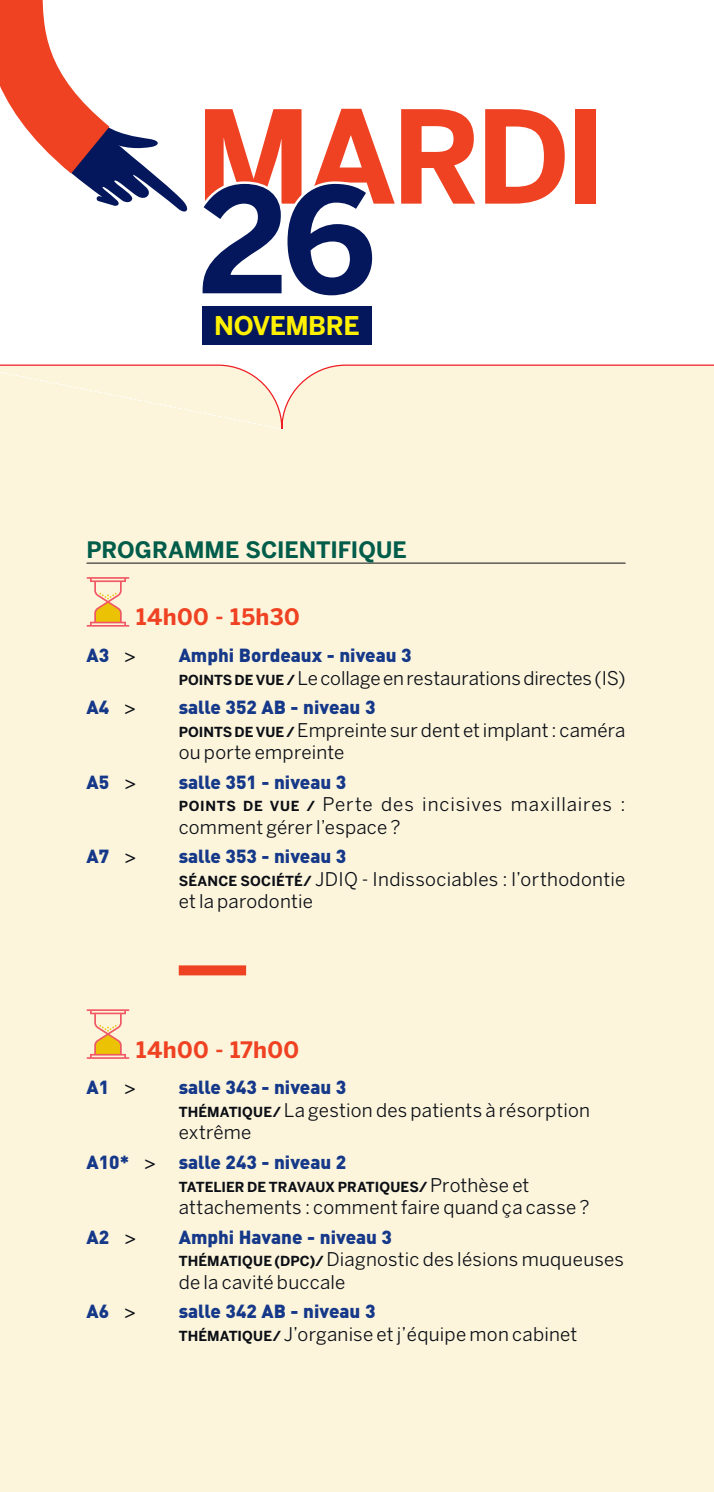
<style>
.page{position:relative;width:714px;height:1492px;background:#fff}
.page>*{position:absolute;margin:0;border:0;box-sizing:border-box;transform-origin:0 0}
.t1{font:700 145px "Benton Sans";color:#04175c}
.t2{font:700 127.5px "Benton Sans";letter-spacing:-.04em;color:#ef4222}
.t3{font:700 25.5px "Benton Sans";letter-spacing:-.025em;color:#fff101}
.t4{font:700 22.5px "Benton Sans";letter-spacing:.02em;color:#ef4222}
.t5{font:700 22.5px "Benton Sans";color:#015c4a}
.t6{font:18.75px/22.5px "Benton Sans";letter-spacing:.01em;color:#0b0e15}
.t7{font:900 18.75px "DIN";color:#153889}
.t8{font:18.75px/22.5px "Benton Sans";letter-spacing:.045em;color:#0b0e15}
.t9{font:700 13.75px "Benton Sans";letter-spacing:.005em;color:#0b0e15}
.s1{font-family:"DIN Condensed";font-weight:700;color:#0b0e15}
.s2{font-weight:700;font-size:13.75px}
.s3{font-weight:400;font-size:18.75px}
</style>
<div class="page">
<div style="left:0;top:430px;width:713px;height:1061px;background:#fcf5dc"></div>
<div style="left:202px;top:306px;width:169px;height:38px;background:#04175c"></div>
<svg style="left:0;top:364px;width:713px;height:66px;background:#fbf0d9"></svg>
<hr style="left:86px;top:562px;width:539px;height:1px;background:#0b0e15">
<div style="left:179px;top:965px;width:67px;height:10px;background:#ef4222"></div>
<svg style="left:86px;top:577px;width:43px;height:49px;background:#f6cd9d"></svg>
<svg style="left:86px;top:1009px;width:43px;height:49px;background:#f6cd9d"></svg>
<svg style="left:0;top:0;width:188px;height:212px"></svg>
<svg style="left:0;top:1485px;width:3px;height:7px"></svg>
<svg style="left:709px;top:1485px;width:5px;height:7px"></svg>
<h2 class="t2" style="left:195px;top:81px;width:413px">MARDI</h2>
<h1 class="t1" style="left:199px;top:154px;width:179px">26</h1>
<h3 class="t3" style="left:214px;top:311px;width:147px">NOVEMBRE</h3>
<p class="t5" style="left:86px;top:536px;width:321px">PROGRAMME SCIENTIFIQUE</p>
<p class="t4" style="left:136px;top:603px;width:165px">14h00 - 15h30</p>
<p class="t7" style="left:86px;top:642px;width:51px">A3 <span class="s1">&gt;</span></p>
<p class="t7" style="left:179px;top:642px;width:234px">Amphi Bordeaux - niveau 3</p>
<p class="t6" style="left:179px;top:666px;width:448px"><span class="s2">POINTS DE VUE /</span> Le collage en restaurations directes (IS)</p>
<p class="t7" style="left:86px;top:694px;width:51px">A4 <span class="s1">&gt;</span></p>
<p class="t7" style="left:179px;top:694px;width:198px">salle 352 AB - niveau 3</p>
<p class="t6" style="left:179px;top:718px;width:448px"><span class="s2">POINTS DE VUE /</span> Empreinte sur dent et implant : caméra ou porte empreinte</p>
<p class="t7" style="left:86px;top:769px;width:51px">A5 <span class="s1">&gt;</span></p>
<p class="t7" style="left:179px;top:769px;width:169px">salle 351 - niveau 3</p>
<p class="t8" style="left:179px;top:793px;width:448px"><span class="s2">POINTS DE VUE /</span> Perte des incisives maxillaires : comment gérer l’espace ?</p>
<p class="t7" style="left:86px;top:844px;width:51px">A7 <span class="s1">&gt;</span></p>
<p class="t7" style="left:179px;top:844px;width:169px">salle 353 - niveau 3</p>
<p class="t6" style="left:179px;top:867px;width:448px"><span class="s2">SÉANCE SOCIÉTÉ/</span> JDIQ - Indissociables : l’orthodontie et la parodontie</p>
<p class="t4" style="left:136px;top:1035px;width:164px">14h00 - 17h00</p>
<p class="t7" style="left:86px;top:1074px;width:51px">A1 <span class="s1">&gt;</span></p>
<p class="t7" style="left:179px;top:1074px;width:169px">salle 343 - niveau 3</p>
<p class="t6" style="left:179px;top:1098px;width:412px"><span class="s2">THÉMATIQUE/</span> La gestion des patients à résorption extrême</p>
<p class="t7" style="left:86px;top:1149px;width:261px">A10* <span class="s1">&gt;</span> salle 243 - niveau 2</p>
<p class="t9" style="left:179px;top:1178px;width:352px">TATELIER DE TRAVAUX PRATIQUES/ <span class="s3">Prothèse et</span></p>
<p class="t6" style="left:179px;top:1195px;width:412px">attachements : comment faire quand ça casse ?</p>
<p class="t7" style="left:86px;top:1224px;width:51px">A2 <span class="s1">&gt;</span></p>
<p class="t7" style="left:179px;top:1224px;width:215px">Amphi Havane - niveau 3</p>
<p class="t6" style="left:179px;top:1247px;width:447px"><span class="s2">THÉMATIQUE (DPC)/</span> Diagnostic des lésions muqueuses de la cavité buccale</p>
<p class="t7" style="left:86px;top:1298px;width:51px">A6 <span class="s1">&gt;</span></p>
<p class="t7" style="left:179px;top:1298px;width:198px">salle 342 AB - niveau 3</p>
<p class="t6" style="left:179px;top:1322px;width:400px"><span class="s2">THÉMATIQUE/</span> J’organise et j’équipe mon cabinet</p>
</div>
